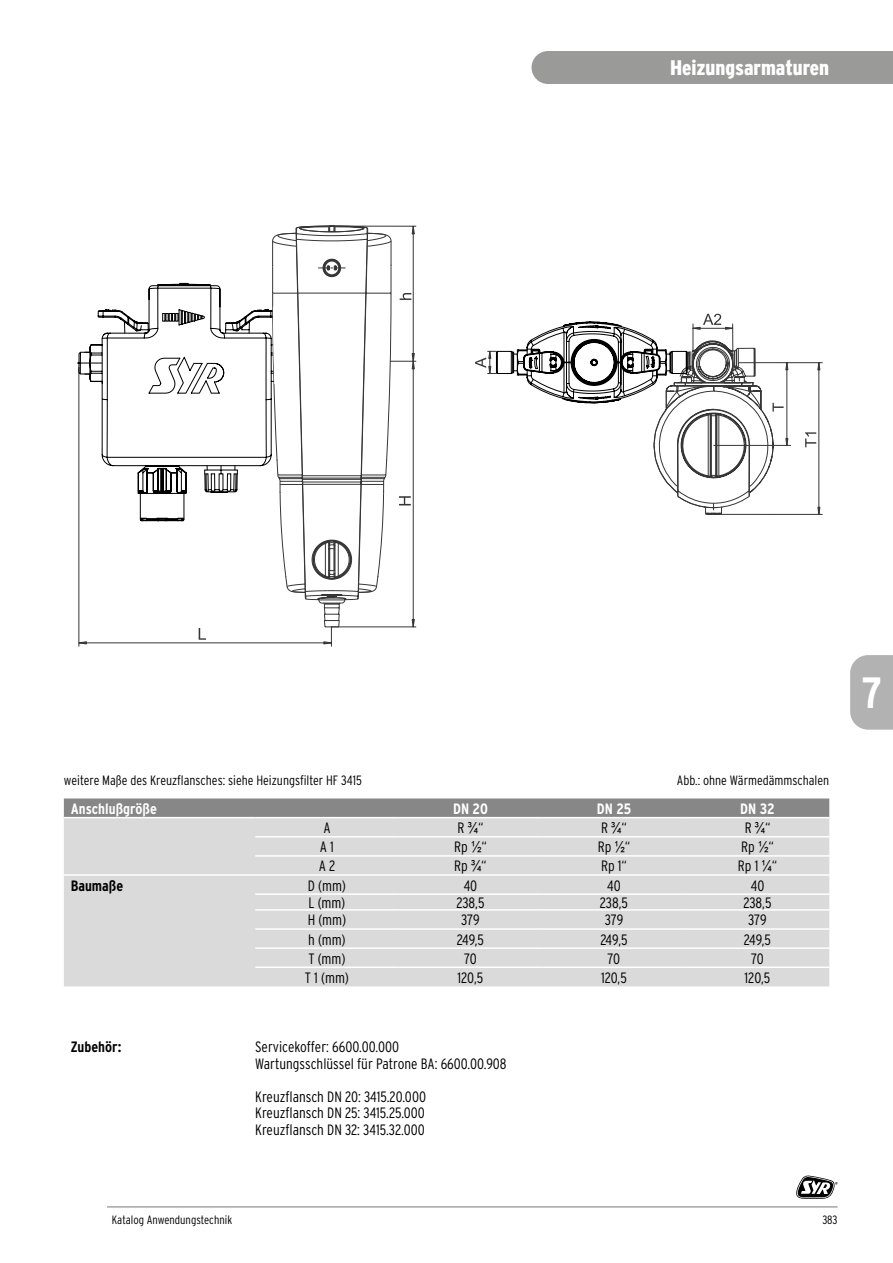
<style>
.page{position:relative;width:893px;height:1263px;background:#fff}
.page>*{position:absolute;margin:0;border:0;box-sizing:border-box;transform-origin:0 0}
.t1{font:700 condensed 43.8px "Interstate";color:#fff}
.t2{font:900 condensed 21px "Interstate";color:#fff}
.t3{font:300 condensed 15px/16.5px "Interstate";color:#000}
.t4{font:700 condensed 15px "Interstate";color:#fff}
.t5{font:700 condensed 15px "Interstate";color:#000}
.t6{font:300 condensed 13.5px "Interstate";color:#000}
.t7{font:300 condensed 12px "Interstate";color:#000}
.s1{font-family:"Arial Narrow";font-weight:400;font-stretch:normal}
</style>
<div class="page">
<svg style="left:64px;top:798px;width:765px;height:19px;background:#8a8a8a"></svg>
<div style="left:64px;top:818px;width:765px;height:168px;background:#dadada"></div>
<hr style="left:255px;top:836px;width:144px;height:1px;background:#fff">
<hr style="left:399px;top:836px;width:143px;height:1px;background:#fff">
<hr style="left:542px;top:836px;width:144px;height:1px;background:#fff">
<hr style="left:686px;top:836px;width:143px;height:1px;background:#fff">
<hr style="left:255px;top:855px;width:144px;height:2px;background:#fff">
<hr style="left:399px;top:855px;width:143px;height:2px;background:#fff">
<hr style="left:542px;top:855px;width:144px;height:2px;background:#fff">
<hr style="left:686px;top:855px;width:143px;height:2px;background:#fff">
<hr style="left:64px;top:874px;width:191px;height:2px;background:#fff">
<hr style="left:255px;top:874px;width:144px;height:2px;background:#fff">
<hr style="left:399px;top:874px;width:143px;height:2px;background:#fff">
<hr style="left:542px;top:874px;width:144px;height:2px;background:#fff">
<hr style="left:686px;top:874px;width:143px;height:2px;background:#fff">
<hr style="left:255px;top:893px;width:144px;height:2px;background:#fff">
<hr style="left:399px;top:893px;width:143px;height:2px;background:#fff">
<hr style="left:542px;top:893px;width:144px;height:2px;background:#fff">
<hr style="left:686px;top:893px;width:143px;height:2px;background:#fff">
<hr style="left:255px;top:909px;width:144px;height:2px;background:#fff">
<hr style="left:399px;top:909px;width:143px;height:2px;background:#fff">
<hr style="left:542px;top:909px;width:144px;height:2px;background:#fff">
<hr style="left:686px;top:909px;width:143px;height:2px;background:#fff">
<hr style="left:255px;top:928px;width:144px;height:2px;background:#fff">
<hr style="left:399px;top:928px;width:143px;height:2px;background:#fff">
<hr style="left:542px;top:928px;width:144px;height:2px;background:#fff">
<hr style="left:686px;top:928px;width:143px;height:2px;background:#fff">
<hr style="left:255px;top:947px;width:144px;height:2px;background:#fff">
<hr style="left:399px;top:947px;width:143px;height:2px;background:#fff">
<hr style="left:542px;top:947px;width:144px;height:2px;background:#fff">
<hr style="left:686px;top:947px;width:143px;height:2px;background:#fff">
<hr style="left:255px;top:966px;width:144px;height:2px;background:#fff">
<hr style="left:399px;top:966px;width:143px;height:2px;background:#fff">
<hr style="left:542px;top:966px;width:144px;height:2px;background:#fff">
<hr style="left:686px;top:966px;width:143px;height:2px;background:#fff">
<hr style="left:413px;top:226px;width:1px;height:401px;background:#373636">
<hr style="left:79px;top:643px;width:252px;height:1px;background:#373636">
<hr style="left:331px;top:627px;width:85px;height:1px;background:#373636">
<svg style="left:412px;top:619px;width:3px;height:9px"></svg>
<svg style="left:323px;top:627px;width:12px;height:19px"></svg>
<svg style="left:78px;top:641px;width:9px;height:3px"></svg>
<hr style="left:79px;top:367px;width:1px;height:279px;background:#373636">
<svg style="left:199px;top:629px;width:7px;height:11px"></svg>
<svg style="left:323px;top:605px;width:68px;height:22px"></svg>
<svg style="left:77px;top:226px;width:339px;height:379px"></svg>
<svg style="left:805px;top:432px;width:11px;height:15px"></svg>
<hr style="left:755px;top:362px;width:67px;height:1px;background:#373636">
<hr style="left:717px;top:514px;width:105px;height:1px;background:#373636">
<hr style="left:714px;top:445px;width:77px;height:1px;background:#373636">
<hr style="left:819px;top:363px;width:1px;height:151px;background:#373636">
<svg style="left:817px;top:362px;width:3px;height:9px"></svg>
<svg style="left:817px;top:507px;width:3px;height:8px"></svg>
<svg style="left:475px;top:313px;width:313px;height:202px"></svg>
<svg style="left:796px;top:1175px;width:42px;height:24px"></svg>
<hr style="left:107px;top:1206px;width:731px;height:1px;background:#000">
<div style="left:531px;top:51px;width:362px;height:33px;background:#9a9a99"></div>
<svg style="left:850px;top:655px;width:43px;height:75px;background:#b7b6b6"></svg>
<h2 class="t2" style="left:670px;top:56px;width:161px">Heizungsarmaturen</h2>
<p class="t6" style="left:64px;top:771px;width:300px">weitere Maße des Kreuzflansches: siehe Heizungsfilter HF 3415</p>
<p class="t6" style="left:677px;top:772px;width:154px">Abb.: ohne Wärmedämmschalen</p>
<p class="t4" style="left:71px;top:799px;width:88px">Anschlußgröße</p>
<p class="t4" style="left:453px;top:799px;width:36px">DN 20</p>
<p class="t4" style="left:597px;top:799px;width:36px">DN 25</p>
<p class="t4" style="left:740px;top:799px;width:36px">DN 32</p>
<p class="t3" style="left:323px;top:819px;width:9px">A</p>
<p class="t3" style="left:458px;top:819px;width:27px">R <span class="s1">¾</span>“</p>
<p class="t3" style="left:601px;top:819px;width:27px">R <span class="s1">¾</span>“</p>
<p class="t3" style="left:745px;top:819px;width:27px">R <span class="s1">¾</span>“</p>
<p class="t3" style="left:320px;top:839px;width:16px">A 1</p>
<p class="t3" style="left:454px;top:839px;width:34px">Rp <span class="s1">½</span>“</p>
<p class="t3" style="left:598px;top:839px;width:34px">Rp <span class="s1">½</span>“</p>
<p class="t3" style="left:741px;top:839px;width:34px">Rp <span class="s1">½</span>“</p>
<p class="t3" style="left:319px;top:858px;width:18px">A 2</p>
<p class="t3" style="left:454px;top:858px;width:34px">Rp <span class="s1">¾</span>“</p>
<p class="t3" style="left:601px;top:858px;width:27px">Rp 1“</p>
<p class="t3" style="left:738px;top:858px;width:41px">Rp 1 <span class="s1">¼</span>“</p>
<p class="t5" style="left:71px;top:876px;width:54px">Baumaße</p>
<p class="t3" style="left:308px;top:877px;width:39px">D (mm)</p>
<p class="t3" style="left:464px;top:877px;width:15px">40</p>
<p class="t3" style="left:607px;top:877px;width:15px">40</p>
<p class="t3" style="left:751px;top:877px;width:15px">40</p>
<p class="t3" style="left:309px;top:894px;width:38px">L (mm)</p>
<p class="t3" style="left:456px;top:894px;width:30px">238,5</p>
<p class="t3" style="left:600px;top:894px;width:30px">238,5</p>
<p class="t3" style="left:743px;top:894px;width:30px">238,5</p>
<p class="t3" style="left:308px;top:912px;width:40px">H (mm)</p>
<p class="t3" style="left:461px;top:912px;width:20px">379</p>
<p class="t3" style="left:605px;top:912px;width:20px">379</p>
<p class="t3" style="left:748px;top:912px;width:20px">379</p>
<p class="t3" style="left:308px;top:931px;width:39px">h (mm)</p>
<p class="t3" style="left:457px;top:931px;width:29px">249,5</p>
<p class="t3" style="left:600px;top:931px;width:29px">249,5</p>
<p class="t3" style="left:744px;top:931px;width:29px">249,5</p>
<p class="t3" style="left:308px;top:950px;width:39px">T (mm)</p>
<p class="t3" style="left:464px;top:950px;width:14px">70</p>
<p class="t3" style="left:608px;top:950px;width:14px">70</p>
<p class="t3" style="left:751px;top:950px;width:14px">70</p>
<p class="t3" style="left:305px;top:969px;width:45px">T 1 (mm)</p>
<p class="t3" style="left:458px;top:969px;width:27px">120,5</p>
<p class="t3" style="left:601px;top:969px;width:27px">120,5</p>
<p class="t3" style="left:745px;top:969px;width:27px">120,5</p>
<p class="t5" style="left:71px;top:1038px;width:52px">Zubehör:</p>
<p class="t3" style="left:255px;top:1038px;width:253px">Servicekoffer: 6600.00.000<br>Wartungsschlüssel für Patrone BA: 6600.00.908</p>
<p class="t3" style="left:255px;top:1088px;width:172px;text-align:justify">Kreuzflansch DN 20: 3415.20.000<br>Kreuzflansch DN 25: 3415.25.000<br>Kreuzflansch DN 32: 3415.32.000</p>
<h1 class="t1" style="left:862px;top:666px;width:22px">7</h1>
<p class="t7" style="left:112px;top:1212px;width:122px">Katalog Anwendungstechnik</p>
<p class="t7" style="left:822px;top:1212px;width:17px">383</p>
</div>
